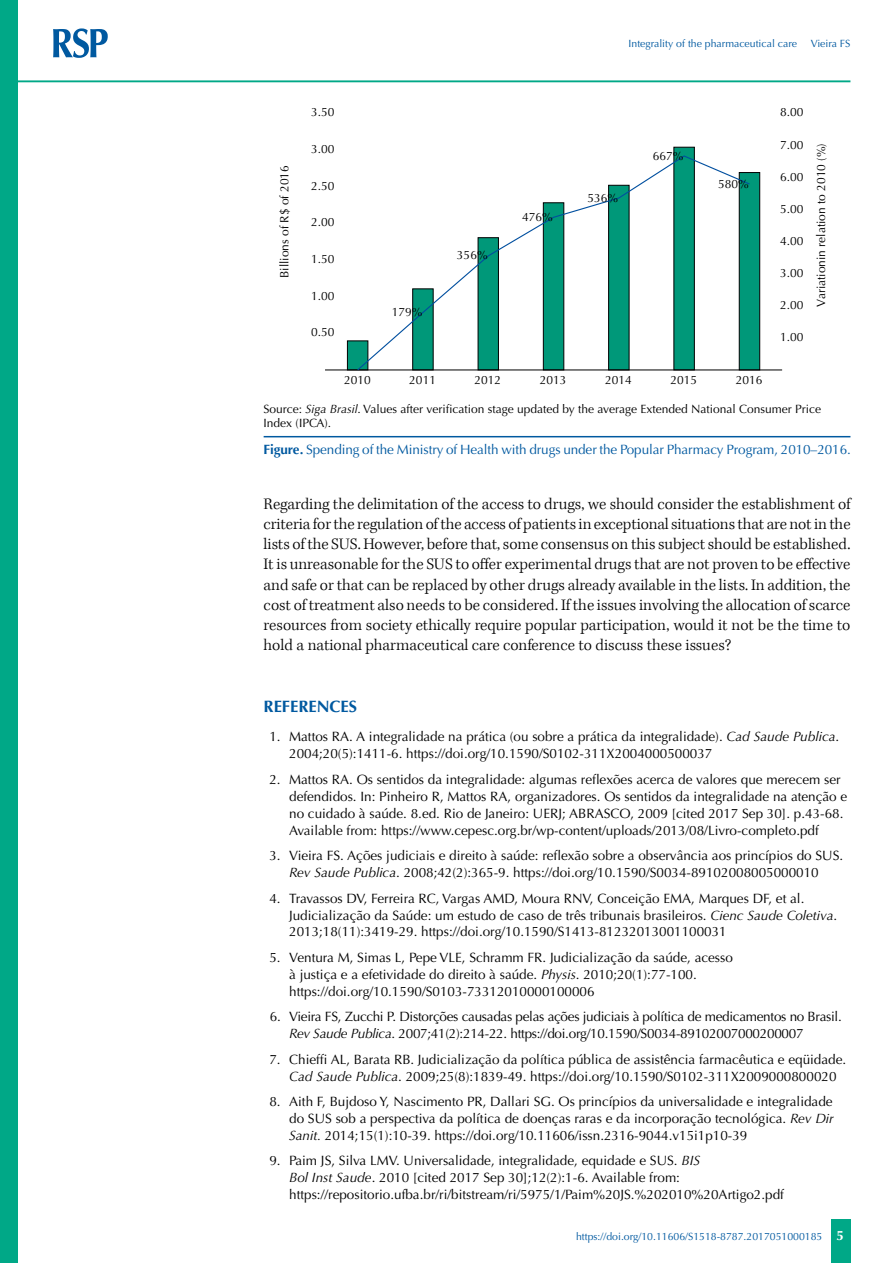
<style>
.page{position:relative;width:893px;height:1263px;background:#fff}
.page>*{position:absolute;margin:0;border:0;box-sizing:border-box;transform-origin:0 0}
.t1{font:300 16.5px/20.2px "Kepler Std";color:#000;text-align:justify}
.t2{font:700 16.5px "Optima";color:#0059a0}
.t3{font:13.5px/17px "Optima";color:#000}
.t4{font:13.5px/17px "Optima";letter-spacing:-.02em;color:#000}
.t5{font:13.5px "Optima";letter-spacing:-.005em;color:#0059a0}
.t6{font:700 13.5px "Optima";color:#fff}
.t7{font:12px/14.4px "Optima";color:#000}
.t8{font:10.5px "Optima";color:#0059a0}
.s1{font-style:italic}
.s2{font-weight:700}
</style>
<div class="page">
<div style="left:831px;top:1220px;width:20px;height:43px;background:#00a887"></div>
<div style="left:0;top:0;width:18px;height:1263px;background:#00a887"></div>
<svg style="left:53px;top:28px;width:55px;height:30px"></svg>
<hr style="left:18px;top:80px;width:832px;height:2px;background:#00a887">
<svg style="left:347px;top:146px;width:413px;height:224px"></svg>
<hr style="left:325px;top:370px;width:457px;height:1px;background:#000">
<svg style="left:356px;top:155px;width:395px;height:216px"></svg>
<hr style="left:264px;top:436px;width:586px;height:1px;background:#0059a0">
<p class="t8" style="left:629px;top:37px;width:170px">Integrality of the pharmaceutical care</p>
<p class="t8" style="left:811px;top:37px;width:41px">Vieira FS</p>
<p class="t7" style="left:277px;top:278px;width:114px;rotate:-90deg">Billions of R$ of 2016</p>
<p class="t7" style="left:311px;top:105px;width:25px">3.50</p>
<p class="t7" style="left:780px;top:105px;width:25px">8.00</p>
<p class="t7" style="left:311px;top:142px;width:25px">3.00</p>
<p class="t7" style="left:311px;top:179px;width:25px">2.50</p>
<p class="t7" style="left:311px;top:215px;width:25px">2.00</p>
<p class="t7" style="left:311px;top:252px;width:25px">1.50</p>
<p class="t7" style="left:311px;top:289px;width:25px">1.00</p>
<p class="t7" style="left:392px;top:305px;width:32px">179%</p>
<p class="t7" style="left:457px;top:248px;width:32px">356%</p>
<p class="t7" style="left:522px;top:210px;width:32px">476%</p>
<p class="t7" style="left:588px;top:190px;width:32px">536%</p>
<p class="t7" style="left:653px;top:148px;width:32px">667%</p>
<p class="t7" style="left:718px;top:176px;width:32px">580%</p>
<p class="t7" style="left:780px;top:137px;width:25px">7.00</p>
<p class="t7" style="left:780px;top:169px;width:25px">6.00</p>
<p class="t7" style="left:780px;top:202px;width:25px">5.00</p>
<p class="t7" style="left:780px;top:234px;width:25px">4.00</p>
<p class="t7" style="left:780px;top:266px;width:25px">3.00</p>
<p class="t7" style="left:780px;top:298px;width:25px">2.00</p>
<p class="t7" style="left:814px;top:307px;width:165px;rotate:-90deg">Variationin relation to 2010 (%)</p>
<p class="t7" style="left:311px;top:325px;width:25px">0.50</p>
<p class="t7" style="left:780px;top:330px;width:25px">1.00</p>
<p class="t7" style="left:344px;top:373px;width:28px">2010</p>
<p class="t7" style="left:409px;top:373px;width:28px">2011</p>
<p class="t7" style="left:475px;top:373px;width:28px">2012</p>
<p class="t7" style="left:540px;top:373px;width:28px">2013</p>
<p class="t7" style="left:605px;top:373px;width:28px">2014</p>
<p class="t7" style="left:671px;top:373px;width:28px">2015</p>
<p class="t7" style="left:736px;top:373px;width:28px">2016</p>
<p class="t7" style="left:264px;top:402px;width:559px">Source: <span class="s1">Siga Brasil</span>. Values after verification stage updated by the average Extended National Consumer Price<br>Index (IPCA).</p>
<p class="t5" style="left:264px;top:442px;width:589px"><span class="s2">Figure.</span> Spending of the Ministry of Health with drugs under the Popular Pharmacy Program, 2010–2016.</p>
<p class="t1" style="left:264px;top:494px;width:588px">Regarding the delimitation of the access to drugs, we should consider the establishment of criteria for the regulation of the access of patients in exceptional situations that are not in the lists of the SUS. However, before that, some consensus on this subject should be established.<br>It is unreasonable for the SUS to offer experimental drugs that are not proven to be effective and safe or that can be replaced by other drugs already available in the lists. In addition, the cost of treatment also needs to be considered. If the issues involving the allocation of scarce resources from society ethically require popular participation, would it not be the time to hold a national pharmaceutical care conference to discuss these issues?</p>
<p class="t2" style="left:264px;top:697px;width:95px">REFERENCES</p>
<p class="t3" style="left:289px;top:729px;width:552px;text-indent:-20px">1. Mattos RA. A integralidade na prática (ou sobre a prática da integralidade). <span class="s1">Cad Saude Publica</span>.<br>2004;20(5):1411-6. https://doi.org/10.1590/S0102-311X2004000500037</p>
<p class="t3" style="left:289px;top:771px;width:560px;text-indent:-20px">2. Mattos RA. Os sentidos da integralidade: algumas reflexões acerca de valores que merecem ser defendidos. In: Pinheiro R, Mattos RA, organizadores. Os sentidos da integralidade na atenção e no cuidado à saúde. 8.ed. Rio de Janeiro: UERJ; ABRASCO, 2009 [cited 2017 Sep 30]. p.43-68.<br>Available from: https://www.cepesc.org.br/wp-content/uploads/2013/08/Livro-completo.pdf</p>
<p class="t3" style="left:269px;top:847px;width:575px;text-align:center">3. Vieira FS. Ações judiciais e direito à saúde: reflexão sobre a observância aos princípios do SUS.<br><span class="s1">Rev Saude Publica</span>. 2008;42(2):365-9. https://doi.org/10.1590/S0034-89102008005000010</p>
<p class="t3" style="left:289px;top:890px;width:550px;text-indent:-20px">4. Travassos DV, Ferreira RC, Vargas AMD, Moura RNV, Conceição EMA, Marques DF, et al.<br>Judicialização da Saúde: um estudo de caso de três tribunais brasileiros. <span class="s1">Cienc Saude Coletiva</span>.<br>2013;18(11):3419-29. https://doi.org/10.1590/S1413-81232013001100031</p>
<p class="t3" style="left:289px;top:949px;width:445px;text-indent:-20px">5. Ventura M, Simas L, Pepe VLE, Schramm FR. Judicialização da saúde, acesso à justiça e a efetividade do direito à saúde. <span class="s1">Physis</span>. 2010;20(1):77-100. https://doi.org/10.1590/S0103-73312010000100006</p>
<p class="t4" style="left:289px;top:1008px;width:554px;text-indent:-19px">6. Vieira FS, Zucchi P. Distorções causadas pelas ações judiciais à política de medicamentos no Brasil.<br><span class="s1">Rev Saude Publica</span>. 2007;41(2):214-22. https://doi.org/10.1590/S0034-89102007000200007</p>
<p class="t3" style="left:289px;top:1051px;width:558px;text-indent:-20px">7. Chieffi AL, Barata RB. Judicialização da política pública de assistência farmacêutica e eqüidade.<br><span class="s1">Cad Saude Publica</span>. 2009;25(8):1839-49. https://doi.org/10.1590/S0102-311X2009000800020</p>
<p class="t3" style="left:289px;top:1093px;width:546px;text-align:justify;text-indent:-20px">8. Aith F, Bujdoso Y, Nascimento PR, Dallari SG. Os princípios da universalidade e integralidade do SUS sob a perspectiva da política de doenças raras e da incorporação tecnológica. <span class="s1">Rev Dir Sanit.</span> 2014;15(1):10-39. https://doi.org/10.11606/issn.2316-9044.v15i1p10-39</p>
<p class="t3" style="left:289px;top:1152px;width:496px;text-indent:-20px">9. Paim JS, Silva LMV. Universalidade, integralidade, equidade e SUS. <span class="s1">BIS<br>Bol Inst Saude</span>. 2010 [cited 2017 Sep 30];12(2):1-6. Available from: https://repositorio.ufba.br/ri/bitstream/ri/5975/1/Paim%20JS.%202010%20Artigo2.pdf</p>
<p class="t8" style="left:576px;top:1230px;width:248px">https://doi.org/10.11606/S1518-8787.2017051000185</p>
<p class="t6" style="left:836px;top:1227px;width:9px">5</p>
</div>
